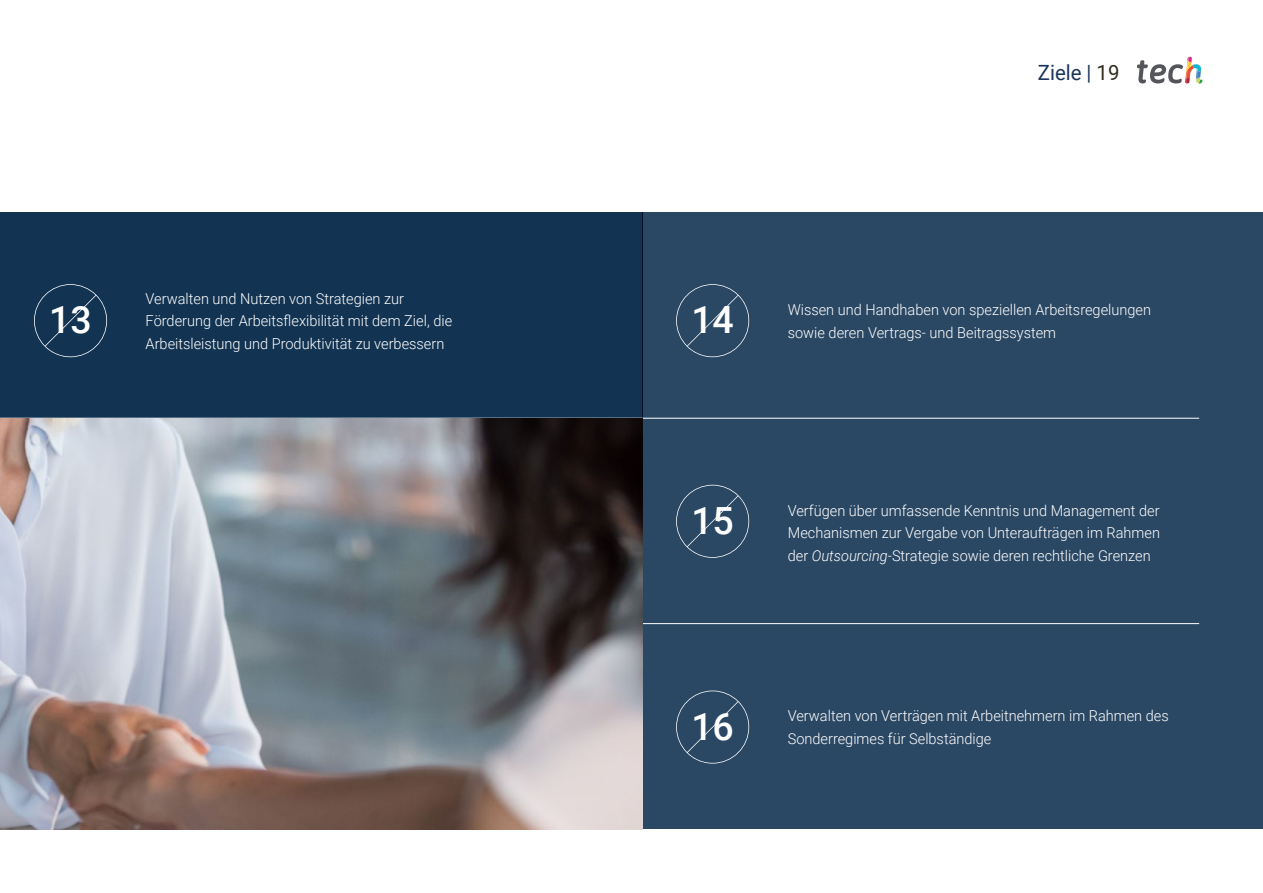
<style>
.page{position:relative;width:1263px;height:893px;background:#fff}
.page>*{position:absolute;margin:0;border:0;box-sizing:border-box;transform-origin:0 0}
.t1{font:500 37.5px "Roboto";color:#fff}
.t2{font:21px "Roboto";color:#1a355c}
.t3{font:300 15px/22.5px "Roboto";color:#fff}
.s1{color:#312e20}
.s2{font-style:italic}
</style>
<div class="page">
<svg style="left:1137px;top:57px;width:65px;height:27px"></svg>
<div style="left:642px;top:213px;width:621px;height:616px;background:#2a4763"></div>
<div style="left:0;top:213px;width:642px;height:616px;background:#123352"></div>
<svg style="left:676px;top:284px;width:73px;height:73px"></svg>
<svg style="left:34px;top:284px;width:73px;height:73px"></svg>
<svg style="left:676px;top:690px;width:73px;height:74px"></svg>
<svg style="left:676px;top:485px;width:73px;height:73px"></svg>
<hr style="left:0;top:418px;width:1199px;height:1px;background:#fff">
<hr style="left:0;top:623px;width:1199px;height:1px;background:#fff">
<img style="left:0;top:418px;width:642px;height:411px">
<h2 class="t2" style="left:1038px;top:57px;width:83px">Ziele | <span class="s1">19</span></h2>
<p class="t3" style="left:146px;top:287px;width:308px">Verwalten und Nutzen von Strategien zur<br>Förderung der Arbeitsflexibilität mit dem Ziel, die<br>Arbeitsleistung und Produktivität zu verbessern</p>
<h1 class="t1" style="left:49px;top:294px;width:44px">13</h1>
<h1 class="t1" style="left:691px;top:294px;width:44px">14</h1>
<p class="t3" style="left:788px;top:298px;width:365px">Wissen und Handhaben von speziellen Arbeitsregelungen sowie deren Vertrags- und Beitragssystem</p>
<h1 class="t1" style="left:691px;top:494px;width:44px">15</h1>
<p class="t3" style="left:788px;top:498px;width:374px;text-align:justify">Verfügen über umfassende Kenntnis und Management der Mechanismen zur Vergabe von Unteraufträgen im Rahmen der <span class="s2">Outsourcing</span>-Strategie sowie deren rechtliche Grenzen</p>
<h1 class="t1" style="left:691px;top:700px;width:44px">16</h1>
<p class="t3" style="left:788px;top:704px;width:382px">Verwalten von Verträgen mit Arbeitnehmern im Rahmen des</p>
<p class="t3" style="left:788px;top:727px;width:205px">Sonderregimes für Selbständige</p>
</div>
